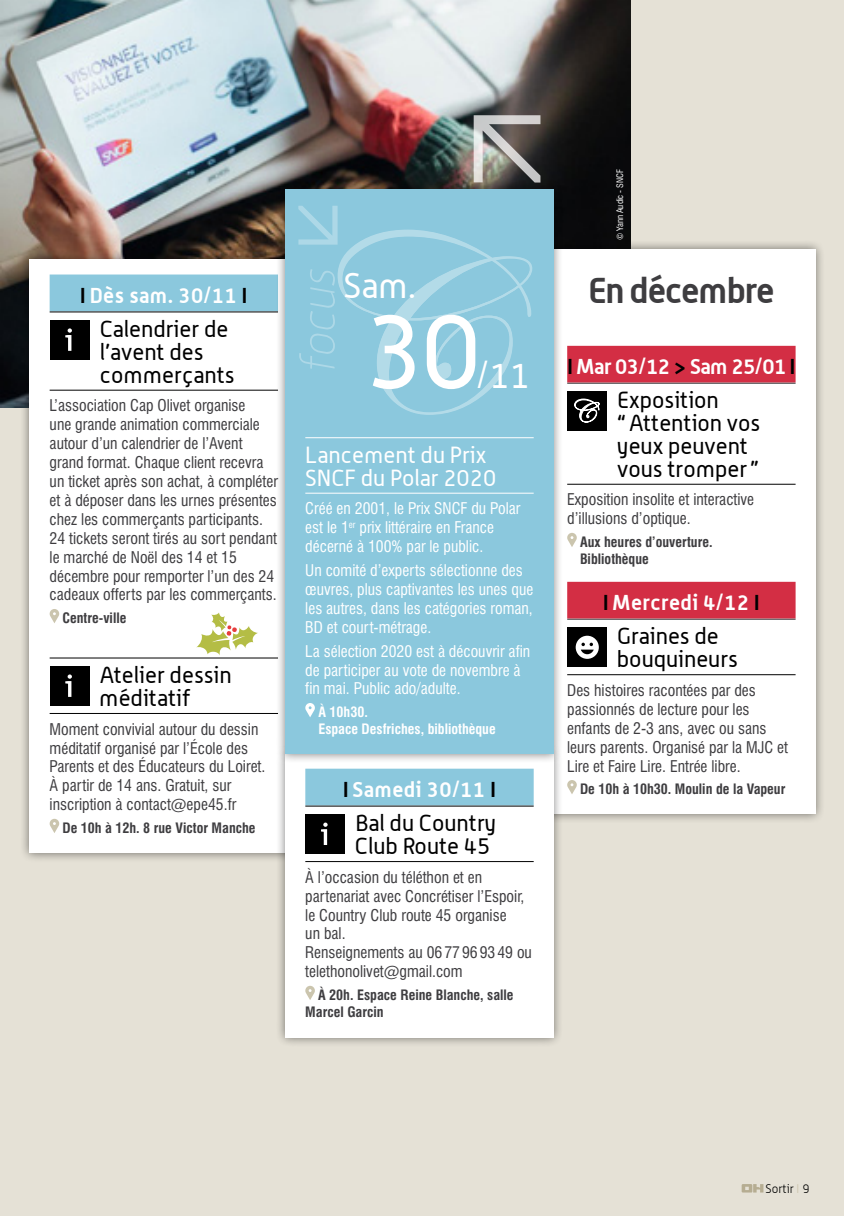
<style>
.page{position:relative;width:844px;height:1216px;background:#fff}
.page>*{position:absolute;margin:0;border:0;box-sizing:border-box;transform-origin:0 0}
.t1{font:105px "Alwyn";color:#fff}
.t2{font:700 35px "Alwyn";letter-spacing:-.03em;color:#3e3d40}
.t3{font:35px "Alwyn";color:#fff}
.t4{font:22.75px/22.8px "Alwyn";color:#000}
.t5{font:22.75px/22.8px "Alwyn";color:#fff}
.t6{font:700 21px "Alwyn";letter-spacing:.02em;color:#fff}
.t7{font:700 21px "Alwyn";letter-spacing:-.02em;color:#fff}
.t8{font:condensed 15.75px/18.9px "Swiss 721 BT";color:#3e3d40}
.t9{font:condensed 15.75px/18.9px "Swiss 721 BT";color:#fff}
.t10{font:700 condensed 14px/17.5px "Swiss 721 BT";color:#3e3d40}
.t11{font:700 condensed 14px/17.5px "Swiss 721 BT";color:#fff}
.t12{font:300 12.25px "Alwyn";color:#000}
.t13{font:condensed 8.75px "Swiss 721 BT";letter-spacing:-.01em;color:#fff}
.s1{color:#000}
.s2{color:#cbc5ae}
</style>
<div class="page">
<div style="left:0;top:0;width:843px;height:1215px;background:#e5e1d6"></div>
<img style="left:0;top:0;width:630px;height:407px">
<div style="left:20px;top:250px;width:287px;height:612px;background:#000;opacity:.5"></div>
<div style="left:30px;top:259px;width:268px;height:593px;background:#fff"></div>
<div style="left:50px;top:274px;width:228px;height:37px;background:#8bc8dd"></div>
<hr style="left:50px;top:311px;width:228px;height:1px;background:#000">
<hr style="left:50px;top:390px;width:228px;height:1px;background:#000">
<hr style="left:50px;top:657px;width:228px;height:1px;background:#000">
<hr style="left:50px;top:713px;width:228px;height:1px;background:#000">
<div style="left:50px;top:320px;width:39px;height:39px;background:#000"></div>
<svg style="left:65px;top:328px;width:7px;height:23px"></svg>
<svg style="left:50px;top:609px;width:9px;height:14px"></svg>
<div style="left:50px;top:666px;width:39px;height:39px;background:#000"></div>
<svg style="left:65px;top:674px;width:7px;height:23px"></svg>
<svg style="left:50px;top:818px;width:9px;height:15px"></svg>
<div style="left:538px;top:240px;width:287px;height:582px;background:#000;opacity:.5"></div>
<div style="left:547px;top:249px;width:268px;height:564px;background:#fff"></div>
<div style="left:567px;top:346px;width:228px;height:36px;background:#d32e44"></div>
<hr style="left:567px;top:383px;width:228px;height:1px;background:#3e3d40">
<hr style="left:567px;top:484px;width:228px;height:1px;background:#000">
<div style="left:567px;top:582px;width:228px;height:36px;background:#d32e44"></div>
<hr style="left:567px;top:619px;width:228px;height:1px;background:#3e3d40">
<hr style="left:567px;top:674px;width:228px;height:1px;background:#000">
<div style="left:567px;top:391px;width:39px;height:39px;background:#000"></div>
<svg style="left:574px;top:398px;width:26px;height:25px"></svg>
<svg style="left:567px;top:533px;width:9px;height:14px"></svg>
<div style="left:567px;top:627px;width:39px;height:40px;background:#000"></div>
<svg style="left:575px;top:635px;width:23px;height:24px"></svg>
<svg style="left:567px;top:780px;width:9px;height:14px"></svg>
<svg style="left:741px;top:1184px;width:22px;height:8px"></svg>
<div style="left:276px;top:743px;width:287px;height:303px;background:#000;opacity:.5"></div>
<div style="left:285px;top:753px;width:268px;height:284px;background:#fff"></div>
<div style="left:305px;top:768px;width:228px;height:37px;background:#8bc8dd"></div>
<hr style="left:305px;top:805px;width:228px;height:1px;background:#000">
<hr style="left:305px;top:861px;width:228px;height:1px;background:#000">
<div style="left:305px;top:814px;width:40px;height:39px;background:#000"></div>
<svg style="left:321px;top:822px;width:6px;height:23px"></svg>
<svg style="left:305px;top:985px;width:10px;height:15px"></svg>
<div style="left:276px;top:180px;width:287px;height:583px;background:#000;opacity:.5"></div>
<div style="left:285px;top:189px;width:268px;height:565px;background:#8bc8dd"></div>
<hr style="left:305px;top:437px;width:228px;height:1px;background:#fff">
<hr style="left:305px;top:493px;width:228px;height:1px;background:#fff">
<svg style="left:305px;top:703px;width:10px;height:14px"></svg>
<svg style="left:298px;top:206px;width:234px;height:209px"></svg>
<svg style="left:196px;top:612px;width:62px;height:43px"></svg>
<svg style="left:473px;top:115px;width:67px;height:67px;background:#908e8a"></svg>
<h3 class="t6" style="left:80px;top:282px;width:168px"><span class="s1">I</span> Dès sam. 30/11 <span class="s1">I</span></h3>
<h3 class="t4" style="left:100px;top:317px;width:136px">Calendrier de l’avent des commerçants</h3>
<p class="t8" style="left:50px;top:396px;width:230px">L’association Cap Olivet organise<br>une grande animation commerciale autour d’un calendrier de l’Avent grand format. Chaque client recevra un ticket après son achat, à compléter et à déposer dans les urnes présentes chez les commerçants participants.<br>24 tickets seront tirés au sort pendant le marché de Noël des 14 et 15 décembre pour remporter l’un des 24 cadeaux offerts par les commerçants.</p>
<p class="t10" style="left:62px;top:609px;width:65px">Centre-ville</p>
<h3 class="t4" style="left:99px;top:663px;width:134px">Atelier dessin méditatif</h3>
<p class="t8" style="left:50px;top:719px;width:217px">Moment convivial autour du dessin méditatif organisé par l’École des Parents et des Éducateurs du Loiret.<br>À partir de 14 ans. Gratuit, sur inscription à contact@epe45.fr</p>
<p class="t10" style="left:62px;top:819px;width:195px">De 10h à 12h. 8 rue Victor Manche</p>
<h2 class="t3" style="left:343px;top:265px;width:74px">Sam.</h2>
<h1 class="t1" style="left:365px;top:289px;width:118px">30</h1>
<h2 class="t3" style="left:476px;top:355px;width:55px">/11</h2>
<h3 class="t5" style="left:305px;top:443px;width:192px">Lancement du Prix<br>SNCF du Polar 2020</h3>
<p class="t9" style="left:305px;top:499px;width:216px">Créé en 2001, le Prix SNCF du Polar est le 1<sup>er</sup> prix littéraire en France décerné à 100% par le public.</p>
<p class="t9" style="left:305px;top:561px;width:229px">Un comité d’experts sélectionne des œuvres, plus captivantes les unes que les autres, dans les catégories roman, BD et court-métrage.</p>
<p class="t9" style="left:305px;top:641px;width:226px">La sélection 2020 est à découvrir afin de participer au vote de novembre à fin mai. Public ado/adulte.</p>
<p class="t11" style="left:318px;top:703px;width:179px">À 10h30.<br>Espace Desfriches, bibliothèque</p>
<h3 class="t6" style="left:343px;top:776px;width:154px"><span class="s1">I</span> Samedi 30/11 <span class="s1">I</span></h3>
<h3 class="t4" style="left:355px;top:811px;width:143px">Bal du Country<br>Club Route 45</h3>
<p class="t8" style="left:305px;top:867px;width:228px">À l’occasion du téléthon et en partenariat avec Concrétiser l’Espoir, le Country Club route 45 organise<br>un bal.<br>Renseignements au 06 77 96 93 49 ou telethonolivet@gmail.com</p>
<p class="t10" style="left:305px;top:985px;width:210px;text-indent:13px">À 20h. Espace Reine Blanche, salle<br>Marcel Garcin</p>
<p class="t13" style="left:614px;top:240px;width:72px;rotate:-90deg">© Yann Audic - SNCF</p>
<h2 class="t2" style="left:588px;top:269px;width:188px">En décembre</h2>
<h3 class="t7" style="left:567px;top:353px;width:229px"><span class="s1">I</span> Mar 03/12 <span class="s1">&gt;</span> Sam 25/01 <span class="s1">I</span></h3>
<h3 class="t4" style="left:617px;top:388px;width:144px">Exposition “Attention vos yeux peuvent vous tromper”</h3>
<p class="t8" style="left:567px;top:490px;width:188px">Exposition insolite et interactive d’illusions d’optique.</p>
<p class="t10" style="left:580px;top:533px;width:134px">Aux heures d’ouverture.<br>Bibliothèque</p>
<h3 class="t6" style="left:603px;top:589px;width:158px"><span class="s1">I</span> Mercredi 4/12 <span class="s1">I</span></h3>
<h3 class="t4" style="left:616px;top:624px;width:123px">Graines de bouquineurs</h3>
<p class="t8" style="left:567px;top:680px;width:222px">Des histoires racontées par des passionnés de lecture pour les enfants de 2-3 ans, avec ou sans leurs parents. Organisé par la MJC et<br>Lire et Faire Lire. Entrée libre.</p>
<p class="t10" style="left:580px;top:780px;width:207px">De 10h à 10h30. Moulin de la Vapeur</p>
<p class="t12" style="left:765px;top:1181px;width:45px">Sortir <span class="s2">I</span> 9</p>
</div>
